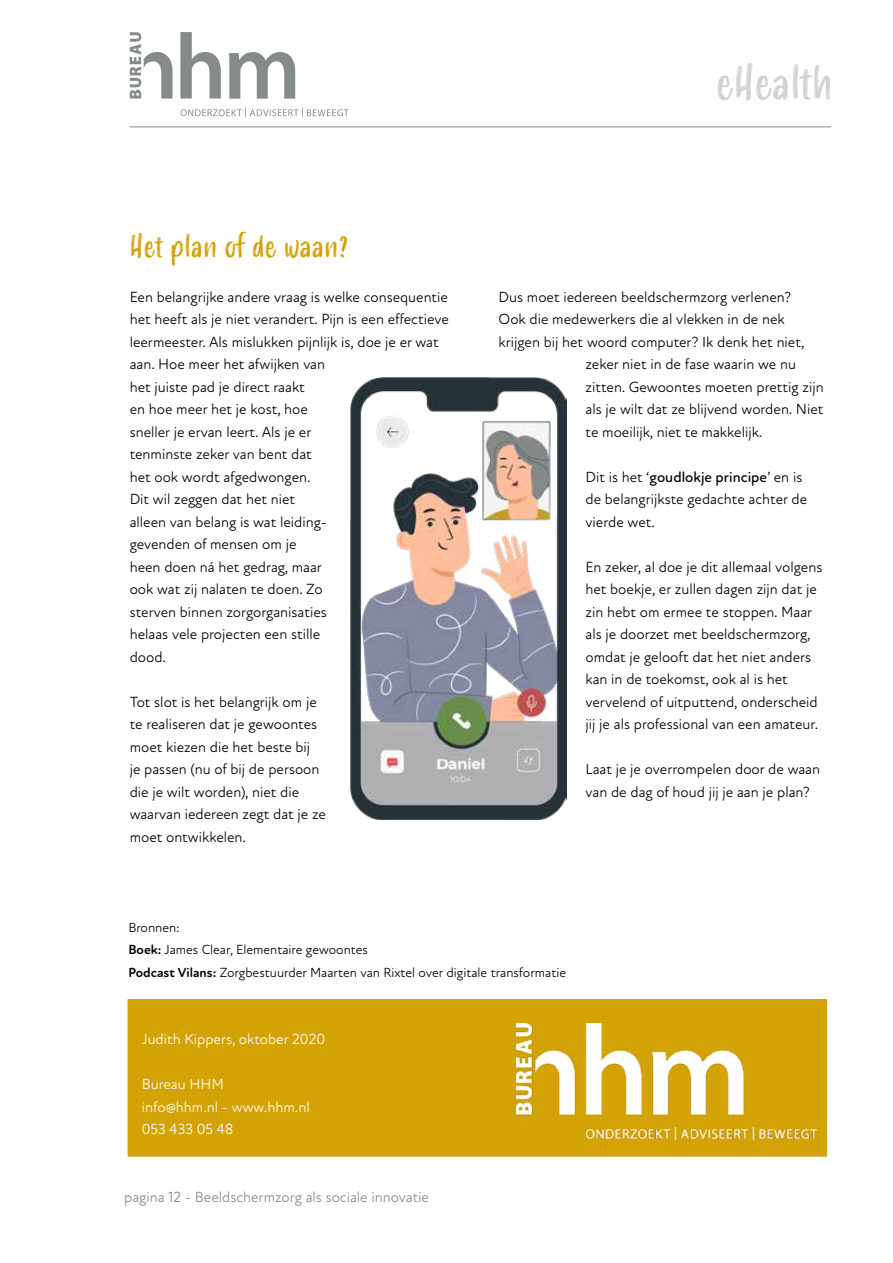
<style>
.page{position:relative;width:893px;height:1263px;background:#fff}
.page>*{position:absolute;margin:0;border:0;box-sizing:border-box;transform-origin:0 0}
.t1{font:45px "Smoothy";color:#d2d1d2}
.t2{font:30px "Smoothy";color:#d3a205}
.t3{font:15px/22.5px "Atten Round New";color:#000}
.t4{font:15px/22.5px "Atten Round New";color:#fff}
.t5{font:15px "Atten Round New";color:#858b8b}
.t6{font:13.5px/22.5px "Atten Round New";color:#000}
.s1{font-weight:500}
.s2{font-weight:700}
</style>
<div class="page">
<hr style="left:130px;top:126px;width:701px;height:2px;background:#b1b2b3">
<svg style="left:181px;top:107px;width:168px;height:10px"></svg>
<svg style="left:180px;top:32px;width:41px;height:67px"></svg>
<svg style="left:229px;top:52px;width:66px;height:47px"></svg>
<svg style="left:130px;top:32px;width:43px;height:67px"></svg>
<div style="left:128px;top:1000px;width:698px;height:156px;background:#d3a205"></div>
<div style="left:128px;top:999px;width:699px;height:158px;border:2px solid #d3a205"></div>
<img style="left:517px;top:1023px;width:299px;height:117px">
<img style="left:350px;top:378px;width:216px;height:442px">
<h1 class="t1" style="left:716px;top:50px;width:118px">eHealth</h1>
<h2 class="t2" style="left:130px;top:224px;width:220px">Het plan of de waan?</h2>
<p class="t3" style="left:130px;top:285px;width:321px">Een belangrijke andere vraag is welke consequentie het heeft als je niet verandert. Pijn is een effectieve leermeester. Als mislukken pijnlijk is, doe je er wat aan. Hoe meer het afwijken van<br>het juiste pad je direct raakt<br>en hoe meer het je kost, hoe<br>sneller je ervan leert. Als je er<br>tenminste zeker van bent dat<br>het ook wordt afgedwongen.<br>Dit wil zeggen dat het niet<br>alleen van belang is wat leiding-<br>gevenden of mensen om je<br>heen doen ná het gedrag, maar<br>ook wat zij nalaten te doen. Zo<br>sterven binnen zorgorganisaties<br>helaas vele projecten een stille<br>dood.</p>
<p class="t3" style="left:130px;top:690px;width:198px">Tot slot is het belangrijk om je te realiseren dat je gewoontes moet kiezen die het beste bij<br>je passen (nu of bij de persoon die je wilt worden), niet die waarvan iedereen zegt dat je ze moet ontwikkelen.</p>
<p class="t3" style="left:498px;top:285px;width:294px">Dus moet iedereen beeldschermzorg verlenen?</p>
<p class="t3" style="left:498px;top:308px;width:288px">Ook die medewerkers die al vlekken in de nek</p>
<p class="t3" style="left:498px;top:330px;width:307px">krijgen bij het woord computer? Ik denk het niet,</p>
<p class="t3" style="left:585px;top:353px;width:212px">zeker niet in de fase waarin we nu</p>
<p class="t3" style="left:585px;top:375px;width:240px">zitten. Gewoontes moeten prettig zijn</p>
<p class="t3" style="left:585px;top:398px;width:239px">als je wilt dat ze blijvend worden. Niet</p>
<p class="t3" style="left:585px;top:420px;width:178px">te moeilijk, niet te makkelijk.</p>
<p class="t3" style="left:585px;top:465px;width:223px">Dit is het ‘<span class="s1">goudlokje principe</span>’ en is de belangrijkste gedachte achter de vierde wet.</p>
<p class="t3" style="left:585px;top:555px;width:238px">En zeker, al doe je dit allemaal volgens het boekje, er zullen dagen zijn dat je zin hebt om ermee te stoppen. Maar als je doorzet met beeldschermzorg, omdat je gelooft dat het niet anders kan in de toekomst, ook al is het vervelend of uitputtend, onderscheid jij je als professional van een amateur.</p>
<p class="t3" style="left:585px;top:758px;width:236px">Laat je je overrompelen door de waan van de dag of houd jij je aan je plan?</p>
<p class="t6" style="left:128px;top:916px;width:439px">Bronnen:<br><span class="s2">Boek:</span> James Clear, Elementaire gewoontes<br><span class="s2">Podcast Vilans:</span> Zorgbestuurder Maarten van Rixtel over digitale transformatie</p>
<p class="t4" style="left:142px;top:1028px;width:185px">Judith Kippers, oktober 2020</p>
<p class="t4" style="left:142px;top:1073px;width:169px">Bureau HHM<br>info@hhm.nl - www.hhm.nl<br>053 433 05 48</p>
<p class="t5" style="left:124px;top:1188px;width:306px">pagina 12 - Beeldschermzorg als sociale innovatie</p>
</div>
